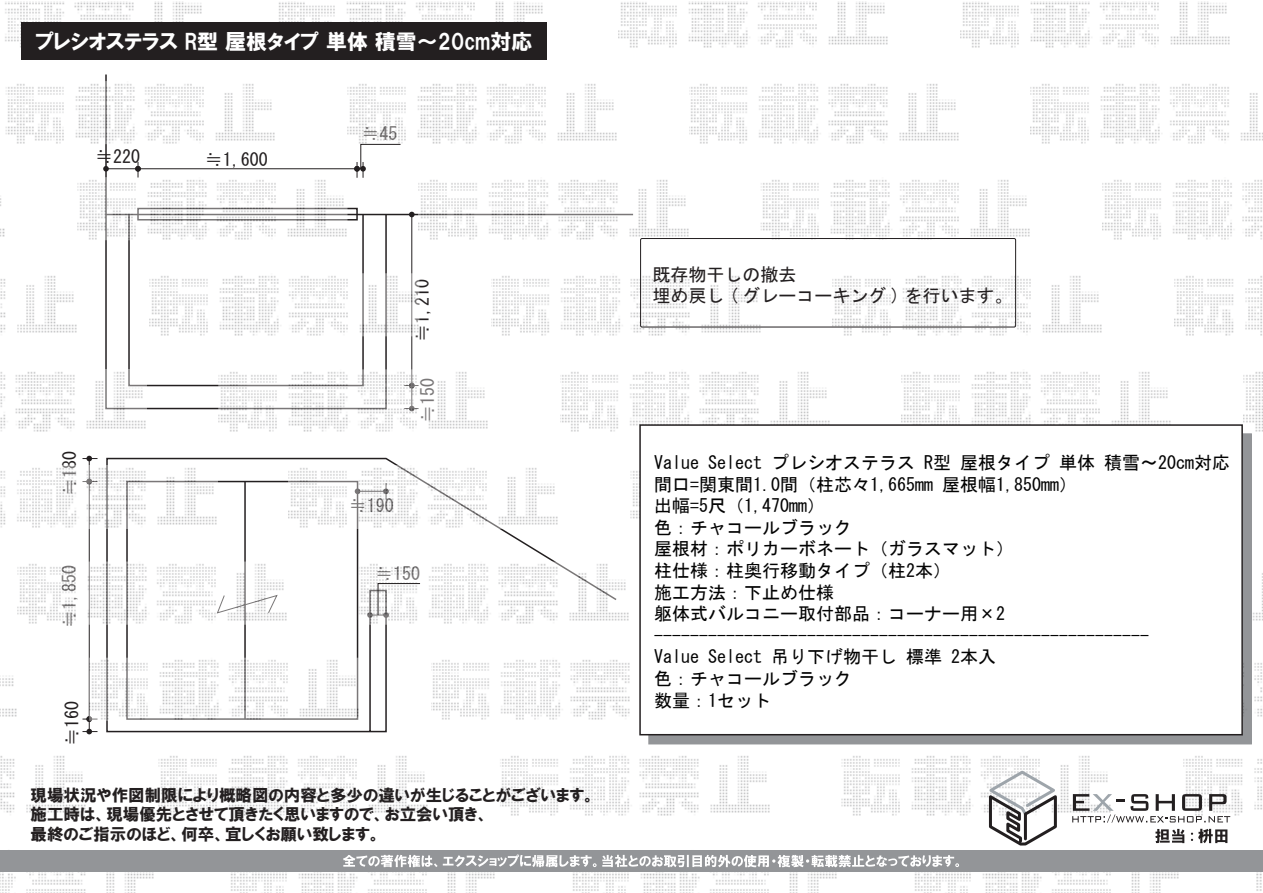
<style>
.page{position:relative;width:1263px;height:893px;background:#fff}
.page>*{position:absolute;margin:0;border:0;box-sizing:border-box;transform-origin:0 0}
.t1{font:21px "HGP Soei Kakugothic UB";color:#fff}
.t2{font:18px/21.6px "MS Gothic";color:#030303}
.t3{font:18px/21px "MS Gothic";color:#231f20}
.t4{font:16.5px/19.8px "HGP Soei Kakugothic UB";color:#231f20}
</style>
<div class="page">
<svg style="left:106px;top:457px;width:450px;height:276px"></svg>
<hr style="left:244px;top:482px;width:2px;height:237px;background:#231f20">
<svg style="left:105px;top:74px;width:282px;height:336px"></svg>
<hr style="left:106px;top:214px;width:527px;height:1px;background:#231f20">
<div style="left:128px;top:214px;width:236px;height:172px;border:2px solid #231f20"></div>
<div style="left:137px;top:208px;width:221px;height:13px;border:2px solid #231f20"></div>
<hr style="left:89px;top:482px;width:1px;height:237px;background:#231f20">
<svg style="left:82px;top:716px;width:16px;height:18px"></svg>
<svg style="left:82px;top:456px;width:16px;height:9px"></svg>
<hr style="left:411px;top:215px;width:1px;height:171px;background:#231f20">
<svg style="left:409px;top:212px;width:6px;height:5px"></svg>
<hr style="left:138px;top:168px;width:219px;height:1px;background:#231f20">
<hr style="left:106px;top:168px;width:32px;height:1px;background:#231f20">
<svg style="left:135px;top:162px;width:6px;height:15px"></svg>
<svg style="left:103px;top:166px;width:6px;height:6px"></svg>
<img style="left:279px;top:1px;width:264px;height:21px">
<img style="left:5px;top:1px;width:197px;height:47px">
<img style="left:618px;top:1px;width:270px;height:47px">
<img style="left:960px;top:1px;width:270px;height:47px">
<img style="left:347px;top:81px;width:270px;height:63px">
<img style="left:6px;top:81px;width:270px;height:63px">
<img style="left:689px;top:84px;width:270px;height:60px">
<img style="left:1031px;top:84px;width:232px;height:60px">
<img style="left:77px;top:177px;width:270px;height:63px">
<img style="left:0;top:196px;width:5px;height:41px">
<img style="left:419px;top:180px;width:270px;height:60px">
<img style="left:1102px;top:180px;width:160px;height:60px">
<img style="left:761px;top:180px;width:269px;height:60px">
<img style="left:149px;top:273px;width:270px;height:63px">
<img style="left:0;top:276px;width:77px;height:57px">
<img style="left:491px;top:276px;width:270px;height:60px">
<img style="left:1174px;top:276px;width:88px;height:60px">
<img style="left:833px;top:273px;width:269px;height:63px">
<img style="left:218px;top:369px;width:270px;height:63px">
<img style="left:0;top:369px;width:147px;height:63px">
<img style="left:560px;top:372px;width:270px;height:60px">
<img style="left:1243px;top:372px;width:20px;height:60px">
<img style="left:902px;top:372px;width:269px;height:52px">
<img style="left:289px;top:465px;width:269px;height:64px">
<img style="left:0;top:465px;width:217px;height:64px">
<img style="left:630px;top:471px;width:8px;height:48px">
<img style="left:17px;top:562px;width:270px;height:63px">
<img style="left:359px;top:562px;width:270px;height:63px">
<img style="left:1253px;top:573px;width:10px;height:48px">
<img style="left:89px;top:658px;width:270px;height:63px">
<img style="left:0;top:675px;width:17px;height:42px">
<img style="left:431px;top:658px;width:199px;height:63px">
<img style="left:1254px;top:663px;width:8px;height:54px">
<img style="left:158px;top:756px;width:270px;height:60px">
<img style="left:0;top:756px;width:86px;height:57px">
<img style="left:500px;top:756px;width:270px;height:60px">
<img style="left:1183px;top:756px;width:79px;height:61px">
<img style="left:842px;top:756px;width:266px;height:60px">
<img style="left:231px;top:872px;width:264px;height:21px">
<img style="left:0;top:872px;width:154px;height:21px">
<img style="left:573px;top:872px;width:264px;height:21px">
<img style="left:1256px;top:872px;width:6px;height:19px">
<img style="left:915px;top:872px;width:264px;height:21px">
<svg style="left:985px;top:769px;width:74px;height:77px"></svg>
<svg style="left:1072px;top:794px;width:158px;height:29px"></svg>
<div style="left:649px;top:434px;width:602px;height:310px;background:#939598"></div>
<div style="left:640px;top:425px;width:602px;height:310px;background:#fff"></div>
<div style="left:639px;top:424px;width:604px;height:311px;border:2px solid #231f20"></div>
<div style="left:22px;top:22px;width:525px;height:38px;background:#231f20"></div>
<div style="left:0;top:850px;width:1263px;height:22px;background:#939598"></div>
<svg style="left:343px;top:854px;width:616px;height:13px"></svg>
<svg style="left:1155px;top:829px;width:29px;height:14px"></svg>
<svg style="left:1191px;top:829px;width:36px;height:14px"></svg>
<svg style="left:367px;top:583px;width:54px;height:35px"></svg>
<svg style="left:354px;top:144px;width:47px;height:34px"></svg>
<div style="left:640px;top:238px;width:376px;height:89px;border:1px solid #231f20;border-radius:2px"></div>
<p class="t1" style="left:35px;top:31px;width:498px">プレシオステラス R型 屋根タイプ 単体 積雪～20cm対応</p>
<p class="t3" style="left:95px;top:146px;width:46px">≒220</p>
<p class="t3" style="left:205px;top:149px;width:64px">≒1,600</p>
<p class="t3" style="left:59px;top:496px;width:46px;rotate:-90deg">≒180</p>
<p class="t3" style="left:59px;top:628px;width:64px;rotate:-90deg">≒1,850</p>
<p class="t3" style="left:62px;top:746px;width:46px;rotate:-90deg">≒160</p>
<p class="t3" style="left:362px;top:123px;width:37px">≒45</p>
<p class="t3" style="left:412px;top:341px;width:64px;rotate:-90deg">≒1,210</p>
<p class="t3" style="left:417px;top:422px;width:46px;rotate:-90deg">≒150</p>
<p class="t3" style="left:349px;top:495px;width:46px">≒190</p>
<p class="t3" style="left:375px;top:563px;width:46px">≒150</p>
<p class="t4" style="left:31px;top:785px;width:566px">現場状況や作図制限により概略図の内容と多少の違いが生じることがございます。施工時は、現場優先とさせて頂きたく思いますので、お立会い頂き、<br>最終のご指示のほど、何卒、宜しくお願い致します。</p>
<p class="t3" style="left:652px;top:264px;width:361px">既存物干しの撤去<br>埋め戻し ( グレーコーキング ) を行います。</p>
<p class="t2" style="left:654px;top:452px;width:578px">Value Select プレシオステラス R型 屋根タイプ 単体 積雪～20cm対応間口=関東間1.0間（柱芯々1,665mm 屋根幅1,850mm）<br>出幅=5尺（1,470mm）<br>色：チャコールブラック<br>屋根材：ポリカーボネート（ガラスマット）<br>柱仕様：柱奥行移動タイプ（柱2本）<br>施工方法：下止め仕様<br>躯体式バルコニー取付部品：コーナー用×2 -------------------------------------------------------<br>Value Select 吊り下げ物干し 標準 2本入<br>色：チャコールブラック<br>数量：1セット</p>
</div>
